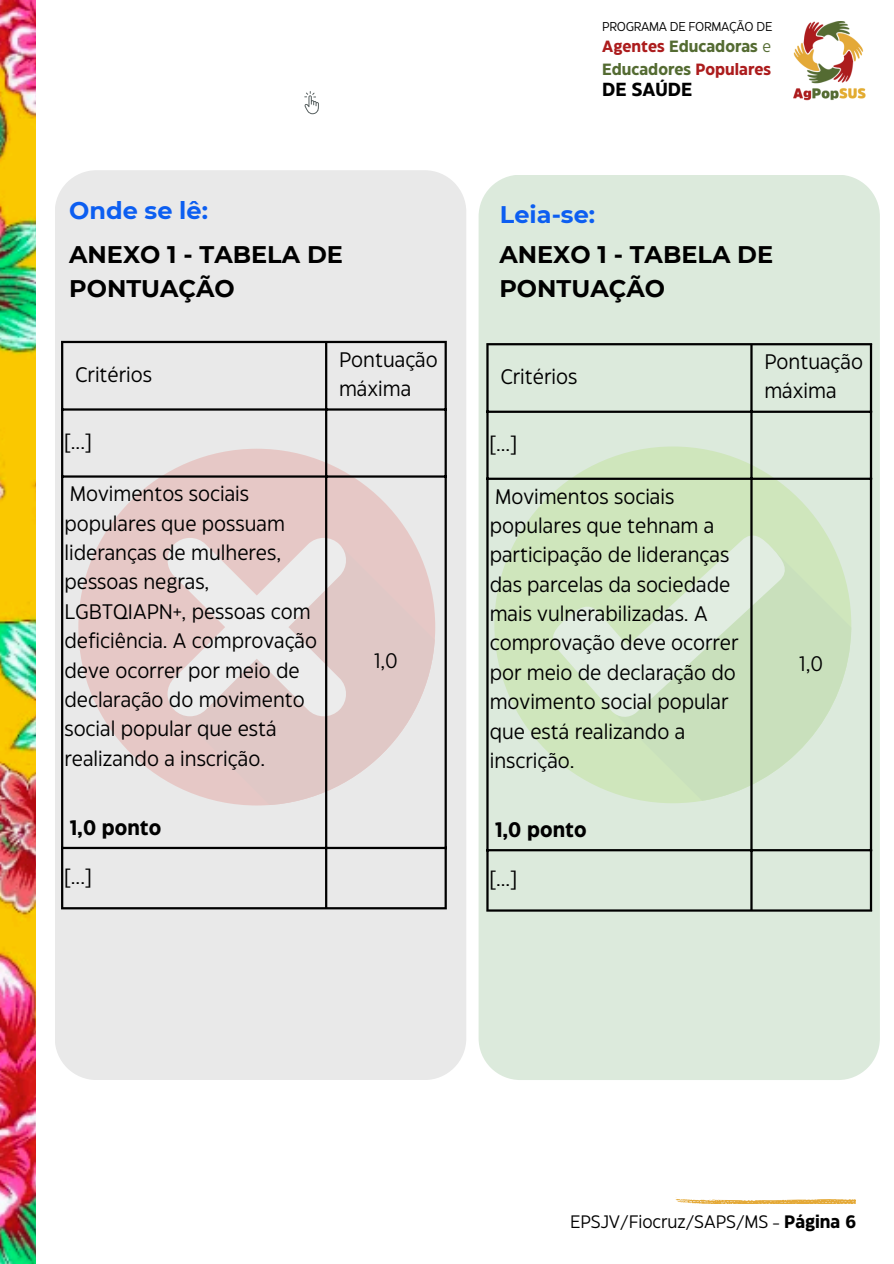
<style>
.page{position:relative;width:894px;height:1264px;background:#fff}
.page>*{position:absolute;margin:0;border:0;box-sizing:border-box;transform-origin:0 0}
.t1{font:700 24px/33.8px "Montserrat";color:#000}
.t2{font:700 24px "Montserrat";color:#0c5ef1}
.t3{font:21px/29.4px "Eastman Grotesque";color:#000}
.t4{font:700 21px "Eastman Grotesque";color:#000}
.t5{font:700 18.9px "Eastman Grotesque";color:#000}
.t6{font:18px "Eastman Grotesque";color:#000}
.t7{font:700 16.2px/23.7px "Eastman Grotesque";color:#546b32}
.t8{font:12.9px "Eastman Grotesque";letter-spacing:-.025em;color:#000}
.s1{color:#ac1c1d}
.s2{font-weight:400}
.s3{font-weight:700}
</style>
<div class="page">
<img style="left:793px;top:21px;width:72px;height:80px">
<svg style="left:675px;top:1197px;width:180px;height:5px"></svg>
<svg style="left:304px;top:91px;width:15px;height:23px"></svg>
<img style="left:0;top:0;width:36px;height:1263px">
<div style="left:55px;top:170px;width:411px;height:909px;background:#e9e9e9"></div>
<div style="left:478px;top:175px;width:401px;height:905px;background:#dceadc"></div>
<div style="left:78px;top:448px;width:357px;height:357px;background:#e6c8c6;border-radius:50%"></div>
<svg style="left:174px;top:544px;width:261px;height:261px"></svg>
<svg style="left:167px;top:538px;width:181px;height:178px"></svg>
<div style="left:494px;top:446px;width:357px;height:357px;background:#cfe6bc;border-radius:50%"></div>
<svg style="left:607px;top:545px;width:244px;height:255px"></svg>
<svg style="left:553px;top:530px;width:237px;height:189px"></svg>
<hr style="left:61px;top:343px;width:2px;height:564px;background:#000">
<hr style="left:325px;top:343px;width:2px;height:564px;background:#000">
<hr style="left:444px;top:343px;width:2px;height:564px;background:#000">
<hr style="left:61px;top:341px;width:385px;height:2px;background:#000">
<hr style="left:61px;top:408px;width:385px;height:2px;background:#000">
<hr style="left:61px;top:475px;width:385px;height:2px;background:#000">
<hr style="left:61px;top:846px;width:385px;height:3px;background:#000">
<hr style="left:61px;top:907px;width:385px;height:2px;background:#000">
<hr style="left:486px;top:345px;width:2px;height:564px;background:#000">
<hr style="left:750px;top:345px;width:2px;height:564px;background:#000">
<hr style="left:869px;top:345px;width:2px;height:564px;background:#000">
<hr style="left:486px;top:343px;width:385px;height:2px;background:#000">
<hr style="left:486px;top:410px;width:385px;height:3px;background:#000">
<hr style="left:486px;top:477px;width:385px;height:3px;background:#000">
<hr style="left:486px;top:849px;width:385px;height:2px;background:#000">
<hr style="left:486px;top:909px;width:385px;height:2px;background:#000">
<p class="t8" style="left:602px;top:21px;width:172px">PROGRAMA DE FORMAÇÃO DE</p>
<p class="t7" style="left:602px;top:35px;width:170px"><span class="s1">Agentes</span> Educadoras <span class="s2">e<br></span>Educadores <span class="s1">Populares</span></p>
<p class="t5" style="left:602px;top:82px;width:91px">DE SAÚDE</p>
<p class="t2" style="left:69px;top:195px;width:140px">Onde se lê:</p>
<h5 class="t1" style="left:69px;top:238px;width:275px">ANEXO 1 - TABELA DE<br>PONTUAÇÃO</h5>
<p class="t2" style="left:500px;top:200px;width:97px">Leia-se:</p>
<h2 class="t1" style="left:499px;top:238px;width:275px">ANEXO 1 - TABELA DE<br>PONTUAÇÃO</h2>
<h3 class="t3" style="left:75px;top:361px;width:78px">Critérios</h3>
<p class="t3" style="left:339px;top:346px;width:100px">Pontuação</p>
<p class="t3" style="left:339px;top:375px;width:74px">máxima</p>
<p class="t3" style="left:500px;top:363px;width:78px">Critérios</p>
<p class="t3" style="left:764px;top:348px;width:100px">Pontuação</p>
<p class="t3" style="left:764px;top:378px;width:74px">máxima</p>
<p class="t3" style="left:64px;top:428px;width:29px">[...]</p>
<p class="t3" style="left:64px;top:480px;width:254px">Movimentos sociais populares que possuam lideranças de mulheres, pessoas negras,<br>LGBTQIAPN+, pessoas com deficiência. A comprovação deve ocorrer por meio de declaração do movimento social popular que está realizando a inscrição.</p>
<p class="t3" style="left:374px;top:647px;width:25px">1,0</p>
<p class="t3" style="left:489px;top:430px;width:29px">[...]</p>
<p class="t3" style="left:489px;top:483px;width:250px">Movimentos sociais populares que tehnam a participação de lideranças das parcelas da sociedade mais vulnerabilizadas. A comprovação deve ocorrer por meio de declaração do movimento social popular que está realizando a inscrição.</p>
<p class="t3" style="left:799px;top:650px;width:25px">1,0</p>
<p class="t4" style="left:70px;top:819px;width:93px">1,0 ponto</p>
<p class="t4" style="left:495px;top:821px;width:93px">1,0 ponto</p>
<p class="t3" style="left:64px;top:863px;width:29px">[...]</p>
<p class="t3" style="left:489px;top:865px;width:29px">[...]</p>
<p class="t6" style="left:570px;top:1214px;width:287px">EPSJV/Fiocruz/SAPS/MS - <span class="s3">Página 6</span></p>
</div>
